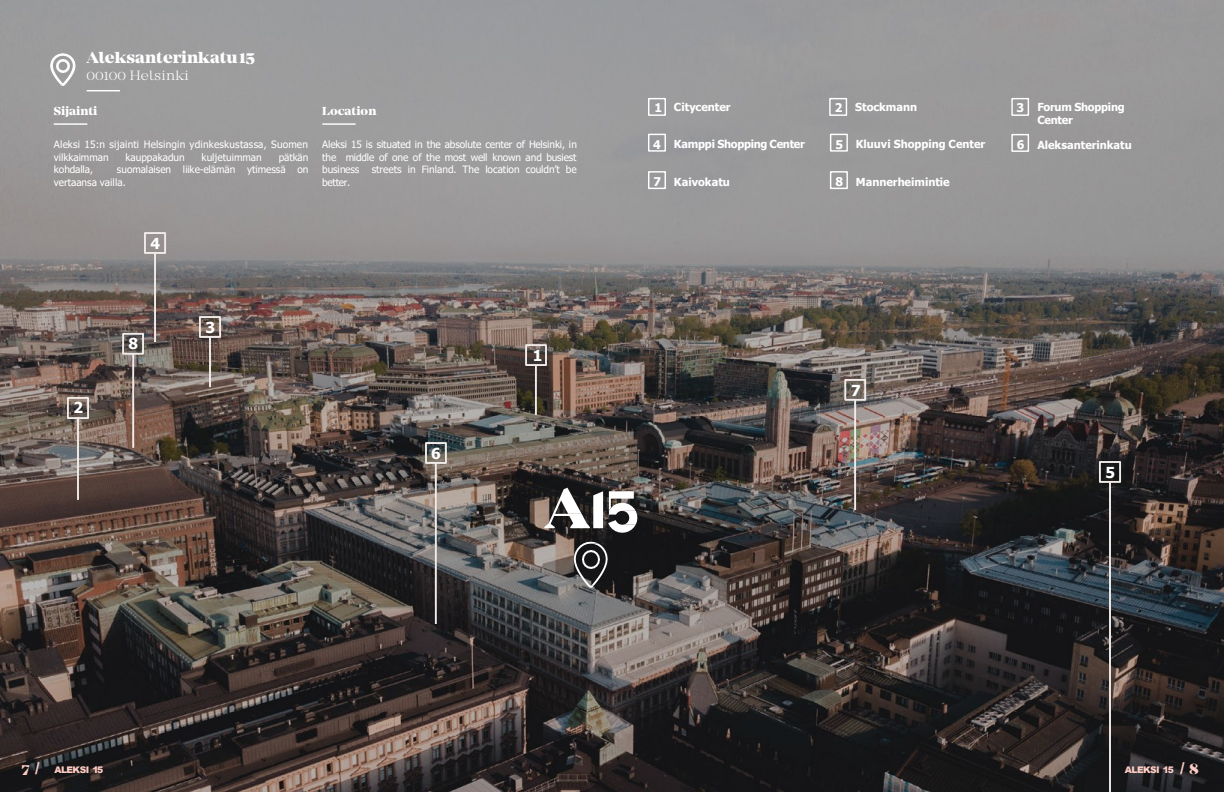
<style>
.page{position:relative;width:1224px;height:792px;background:#fff}
.page>*{position:absolute;margin:0;border:0;box-sizing:border-box;transform-origin:0 0}
.t1{font:800 16.6px "Mirador";color:#fff}
.t2{font:900 16.1px "Arial";color:#ffccc4}
.t3{font:700 15.1px "Tahoma";color:#fff}
.t4{font:800 15.1px "Mirador";color:#ffccc4}
.t5{font:300 13.9px "Mirador";letter-spacing:.015em;color:#fff}
.t6{font:800 12px "Mirador";letter-spacing:-.005em;color:#fff}
.t7{font:700 12px "Tahoma";color:#fff}
.t8{font:700 11px/13.2px "Tahoma";letter-spacing:-.01em;color:#fff}
.t9{font:10.1px/12.5px "Tahoma";color:#fff}
.t10{font:900 9.1px "Arial";letter-spacing:-.065em;color:#ffccc4}
.s1{font-family:"Arial";font-weight:900;font-size:16.1px}
.s2{font-family:"Mirador";font-weight:800;font-size:15.1px}
</style>
<div class="page">
<img style="left:0;top:0;width:1224px;height:792px">
<div style="left:648px;top:98px;width:18px;height:18px;border:1px solid #fff"></div>
<div style="left:830px;top:134px;width:18px;height:18px;border:1px solid #fff"></div>
<div style="left:830px;top:171px;width:18px;height:18px;border:1px solid #fff"></div>
<div style="left:648px;top:134px;width:18px;height:18px;border:1px solid #fff"></div>
<div style="left:648px;top:171px;width:18px;height:18px;border:1px solid #fff"></div>
<div style="left:1011px;top:98px;width:18px;height:18px;border:1px solid #fff"></div>
<div style="left:1011px;top:134px;width:18px;height:18px;border:1px solid #fff"></div>
<div style="left:829px;top:98px;width:18px;height:18px;border:1px solid #fff"></div>
<svg style="left:50px;top:53px;width:26px;height:34px"></svg>
<hr style="left:54px;top:123px;width:33px;height:2px;background:#fff">
<hr style="left:87px;top:90px;width:33px;height:1px;background:#fff">
<hr style="left:322px;top:123px;width:34px;height:2px;background:#fff">
<hr style="left:535px;top:365px;width:2px;height:50px;background:#f0ebe8">
<hr style="left:209px;top:337px;width:2px;height:50px;background:#f0ebe8">
<hr style="left:154px;top:253px;width:2px;height:89px;background:#f0ebe8">
<div style="left:525px;top:344px;width:22px;height:22px;border:2px solid #f0ebe8"></div>
<div style="left:199px;top:316px;width:22px;height:22px;border:2px solid #f0ebe8"></div>
<div style="left:144px;top:232px;width:22px;height:22px;border:2px solid #f0ebe8"></div>
<hr style="left:77px;top:418px;width:2px;height:82px;background:#f0ebe8">
<div style="left:67px;top:397px;width:22px;height:22px;border:2px solid #f0ebe8"></div>
<hr style="left:132px;top:354px;width:2px;height:94px;background:#f0ebe8">
<div style="left:122px;top:333px;width:22px;height:22px;border:2px solid #f0ebe8"></div>
<hr style="left:1109px;top:482px;width:2px;height:310px;background:#f0ebe8">
<hr style="left:435px;top:463px;width:2px;height:161px;background:#f0ebe8">
<hr style="left:854px;top:400px;width:2px;height:110px;background:#f0ebe8">
<div style="left:1099px;top:461px;width:22px;height:22px;border:2px solid #f0ebe8"></div>
<div style="left:425px;top:442px;width:22px;height:22px;border:2px solid #f0ebe8"></div>
<div style="left:844px;top:379px;width:22px;height:22px;border:2px solid #f0ebe8"></div>
<svg style="left:574px;top:542px;width:34px;height:46px"></svg>
<img style="left:582px;top:551px;width:17px;height:17px">
<svg style="left:544px;top:488px;width:93px;height:45px"></svg>
<p class="t1" style="left:86px;top:48px;width:170px">Aleksanterinkatu15</p>
<p class="t5" style="left:86px;top:68px;width:104px">00100 Helsinki</p>
<p class="t6" style="left:54px;top:104px;width:45px">Sijainti</p>
<p class="t6" style="left:322px;top:103px;width:56px">Location</p>
<p class="t7" style="left:654px;top:99px;width:9px">1</p>
<p class="t8" style="left:674px;top:101px;width:58px">Citycenter</p>
<p class="t7" style="left:835px;top:99px;width:9px">2</p>
<p class="t8" style="left:855px;top:101px;width:64px">Stockmann</p>
<p class="t7" style="left:1017px;top:99px;width:9px">3</p>
<p class="t8" style="left:1037px;top:101px;width:89px">Forum Shopping<br>Center</p>
<p class="t7" style="left:653px;top:136px;width:9px">4</p>
<p class="t8" style="left:674px;top:138px;width:133px">Kamppi Shopping Center</p>
<p class="t7" style="left:836px;top:136px;width:9px">5</p>
<p class="t8" style="left:856px;top:138px;width:131px">Kluuvi Shopping Center</p>
<p class="t7" style="left:1017px;top:136px;width:9px">6</p>
<p class="t8" style="left:1037px;top:138px;width:96px">Aleksanterinkatu</p>
<p class="t7" style="left:654px;top:173px;width:9px">7</p>
<p class="t8" style="left:674px;top:176px;width:58px">Kaivokatu</p>
<p class="t7" style="left:836px;top:173px;width:9px">8</p>
<p class="t8" style="left:856px;top:176px;width:95px">Mannerheimintie</p>
<p class="t9" style="left:322px;top:139px;width:256px;text-align:justify">Aleksi 15 is situated in the absolute center of Helsinki, in the middle of one of the most well known and busiest business streets in Finland. The location couldn’t be better.</p>
<p class="t9" style="left:54px;top:139px;width:256px">Aleksi 15:n sijainti Helsingin ydinkeskustassa, Suomen vilkkaimman</p>
<p class="t9" style="left:126px;top:151px;width:61px">kauppakadun</p>
<p class="t9" style="left:202px;top:151px;width:62px">kuljetuimman</p>
<p class="t9" style="left:279px;top:151px;width:31px">pätkän</p>
<p class="t9" style="left:54px;top:164px;width:256px;text-indent:63px">suomalaisen liike-elämän ytimessä on vertaansa vailla.</p>
<p class="t9" style="left:54px;top:164px;width:41px">kohdalla,</p>
<p class="t3" style="left:73px;top:397px;width:11px">2</p>
<p class="t3" style="left:150px;top:233px;width:11px">4</p>
<p class="t3" style="left:129px;top:333px;width:11px">8</p>
<p class="t3" style="left:206px;top:317px;width:11px">3</p>
<p class="t3" style="left:431px;top:443px;width:11px">6</p>
<p class="t3" style="left:533px;top:345px;width:11px">1</p>
<p class="t3" style="left:851px;top:380px;width:11px">7</p>
<p class="t3" style="left:1105px;top:462px;width:11px">5</p>
<p class="t4" style="left:22px;top:760px;width:19px">7 <span class="s1">/</span></p>
<p class="t10" style="left:54px;top:763px;width:51px">ALEKSI 15</p>
<p class="t10" style="left:1125px;top:763px;width:51px">ALEKSI 15</p>
<p class="t2" style="left:1180px;top:756px;width:20px">/ <span class="s2">8</span></p>
</div>
